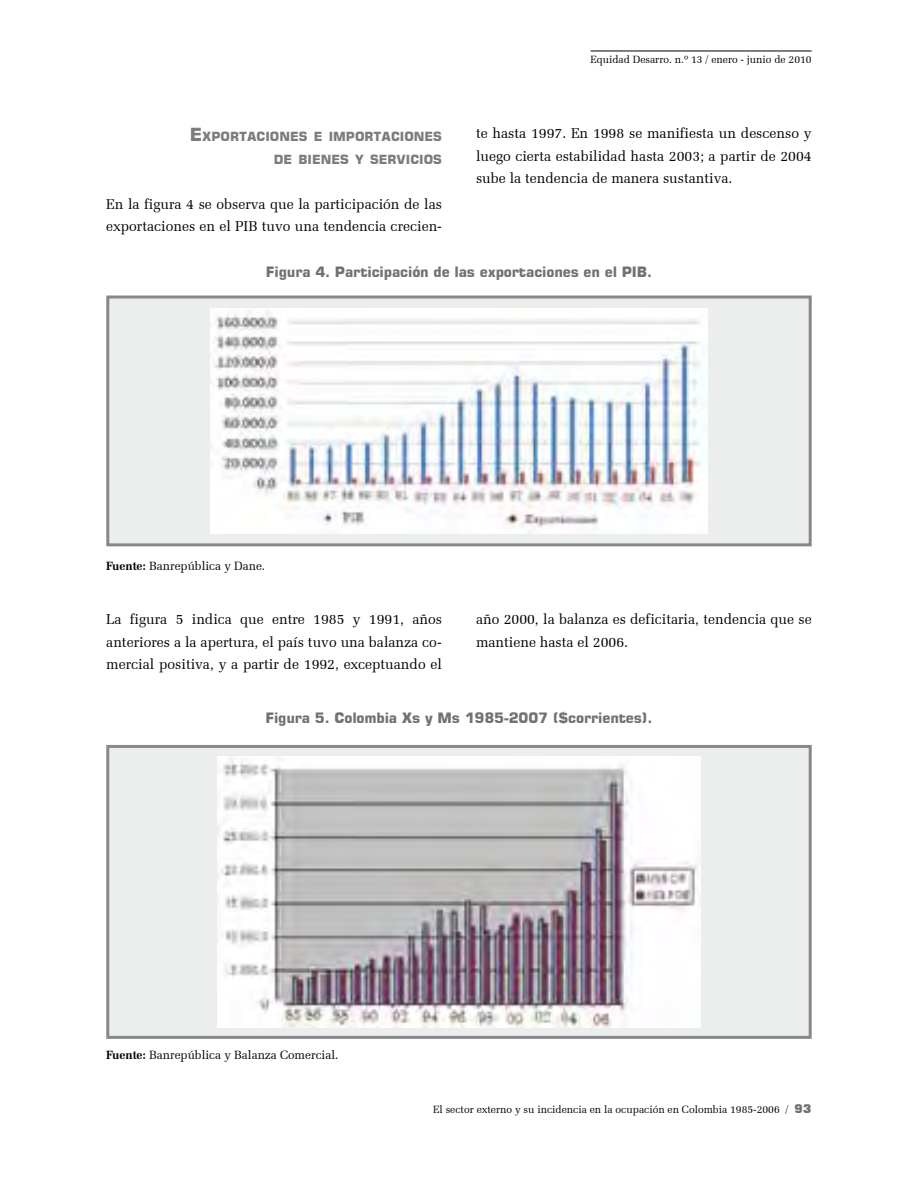
<style>
.page{position:relative;width:918px;height:1188px;background:#fff}
.page>*{position:absolute;margin:0;border:0;box-sizing:border-box;transform-origin:0 0}
.t1{font:14.25px/22.5px "Zapf Elliptical 711 BT";color:#000}
.t2{font:700 14.25px "Square 721 BT";letter-spacing:-.01em;color:#707172}
.t3{font:700 12.6px/22.5px "Square 721 BT";color:#7b7c7e;text-align:right}
.t4{font:12px "Zapf Elliptical 711 BT";color:#000}
.t5{font:10.5px "Zapf Elliptical 711 BT";color:#000}
.s1{font-size:18px}
.s2{font-weight:700}
.s3{font-family:"Square 721 Blk";font-size:12px;color:#707172}
</style>
<div class="page">
<hr style="left:591px;top:51px;width:221px;height:1px;background:#000">
<div style="left:106px;top:296px;width:706px;height:250px;background:#eceded;border:3px solid #87888a"></div>
<div style="left:106px;top:745px;width:706px;height:294px;background:#eceded;border:3px solid #87888a"></div>
<img style="left:210px;top:309px;width:498px;height:224px">
<img style="left:217px;top:756px;width:484px;height:271px">
<p class="t3" style="left:190px;top:125px;width:254px"><span class="s1">E</span>XPORTACIONES E IMPORTACIONES<br>DE BIENES Y SERVICIOS</p>
<p class="t1" style="left:106px;top:193px;width:337px">En la figura 4 se observa que la participación de las exportaciones en el PIB tuvo una tendencia crecien-</p>
<p class="t5" style="left:591px;top:53px;width:223px">Equidad Desarro. n.º 13 / enero - junio de 2010</p>
<p class="t1" style="left:476px;top:122px;width:337px;text-align:justify">te hasta 1997. En 1998 se manifiesta un descenso y luego cierta estabilidad hasta 2003; a partir de 2004 sube la tendencia de manera sustantiva.</p>
<p class="t2" style="left:266px;top:263px;width:388px">Figura 4. Participación de las exportaciones en el PIB.</p>
<p class="t4" style="left:106px;top:559px;width:160px"><span class="s2">Fuente:</span> Banrepública y Dane.</p>
<p class="t1" style="left:106px;top:608px;width:337px;text-align:justify">La figura 5 indica que entre 1985 y 1991, años anteriores a la apertura, el país tuvo una balanza co&shy;mercial positiva, y a partir de 1992, exceptuando el</p>
<p class="t1" style="left:476px;top:608px;width:337px">año 2000, la balanza es deficitaria, tendencia que se mantiene hasta el 2006.</p>
<p class="t2" style="left:265px;top:710px;width:389px">Figura 5. Colombia Xs y Ms 1985-2007 ($corrientes).</p>
<p class="t4" style="left:106px;top:1048px;width:234px"><span class="s2">Fuente:</span> Banrepública y Balanza Comercial.</p>
<p class="t5" style="left:433px;top:1103px;width:380px">El sector externo y su incidencia en la ocupación en Colombia 1985-2006 / <span class="s3">93</span></p>
</div>
